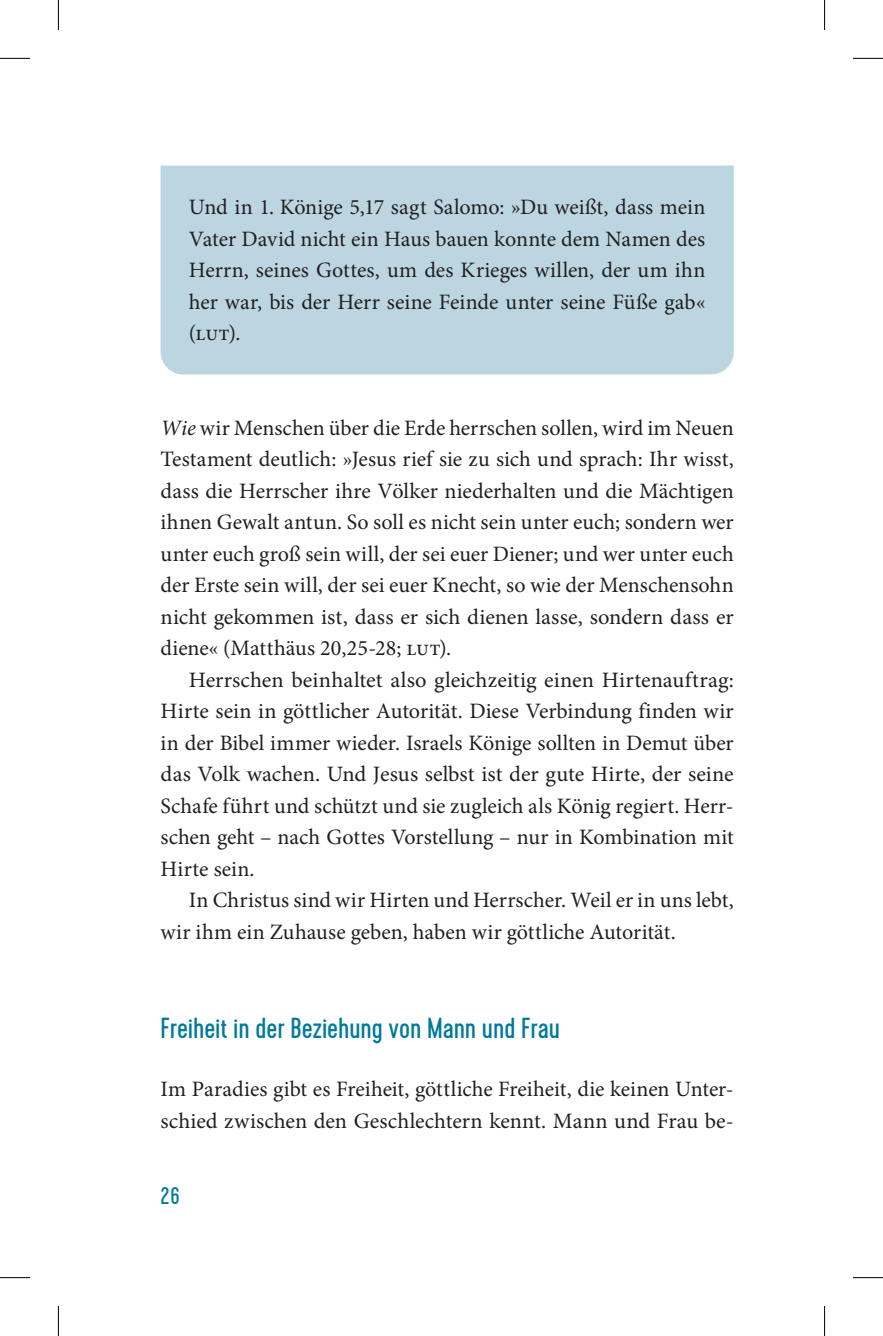
<style>
.page{position:relative;width:883px;height:1336px;background:#fff}
.page>*{position:absolute;margin:0;border:0;box-sizing:border-box;transform-origin:0 0}
.t1{font:29px "Cervo";letter-spacing:-.005em;color:#007a9a}
.t2{font:24px "Cervo";color:#007a9a}
.t3{font:22px/31.6px "Minion Pro";color:#231f20;text-align:justify}
.s1{font-style:italic}
</style>
<div class="page">
<div style="left:160px;top:165px;width:573px;height:209px;background:#bbd6e0"></div>
<hr style="left:0;top:58px;width:30px;height:1px;background:#000">
<hr style="left:852px;top:58px;width:30px;height:1px;background:#000">
<hr style="left:0;top:1277px;width:30px;height:1px;background:#000">
<hr style="left:852px;top:1277px;width:30px;height:1px;background:#000">
<hr style="left:58px;top:0;width:1px;height:30px;background:#000">
<hr style="left:58px;top:1306px;width:1px;height:30px;background:#000">
<hr style="left:823px;top:0;width:1px;height:30px;background:#000">
<hr style="left:823px;top:1306px;width:1px;height:30px;background:#000">
<p class="t3" style="left:189px;top:191px;width:517px">Und in 1. Könige 5,17 sagt Salomo: »Du weißt, dass mein Vater David nicht ein Haus bauen konnte dem Namen des Herrn, seines Gottes, um des Krieges willen, der um ihn her war, bis der Herr seine Feinde unter seine Füße gab« (lut).</p>
<p class="t3" style="left:160px;top:412px;width:574px"><span class="s1">Wie</span> wir Menschen über die Erde herrschen sollen, wird im Neuen Testament deutlich: »Jesus rief sie zu sich und sprach: Ihr wisst, dass die Herrscher ihre Völker niederhalten und die Mächtigen ihnen Gewalt antun. So soll es nicht sein unter euch; sondern wer unter euch groß sein will, der sei euer Diener; und wer unter euch der Erste sein will, der sei euer Knecht, so wie der Menschensohn nicht gekommen ist, dass er sich dienen lasse, sondern dass er diene« (Matthäus 20,25-28; lut).</p>
<p class="t3" style="left:160px;top:664px;width:574px;text-indent:28px">Herrschen beinhaltet also gleichzeitig einen Hirtenauftrag:<br>Hirte sein in göttlicher Autorität. Diese Verbindung finden wir in der Bibel immer wieder. Israels Könige sollten in Demut über das Volk wachen. Und Jesus selbst ist der gute Hirte, der seine Schafe führt und schützt und sie zugleich als König regiert. Herr&shy;schen geht – nach Gottes Vorstellung – nur in Kombination mit Hirte sein.</p>
<p class="t3" style="left:160px;top:884px;width:574px;text-indent:28px">In Christus sind wir Hirten und Herrscher. Weil er in uns lebt, wir ihm ein Zuhause geben, haben wir göttliche Autorität.</p>
<h1 class="t1" style="left:160px;top:1011px;width:400px">Freiheit in der Beziehung von Mann und Frau</h1>
<p class="t3" style="left:160px;top:1073px;width:574px">Im Paradies gibt es Freiheit, göttliche Freiheit, die keinen Unter&shy;schied zwischen den Geschlechtern kennt. Mann und Frau be-</p>
<p class="t2" style="left:160px;top:1181px;width:21px">26</p>
</div>
